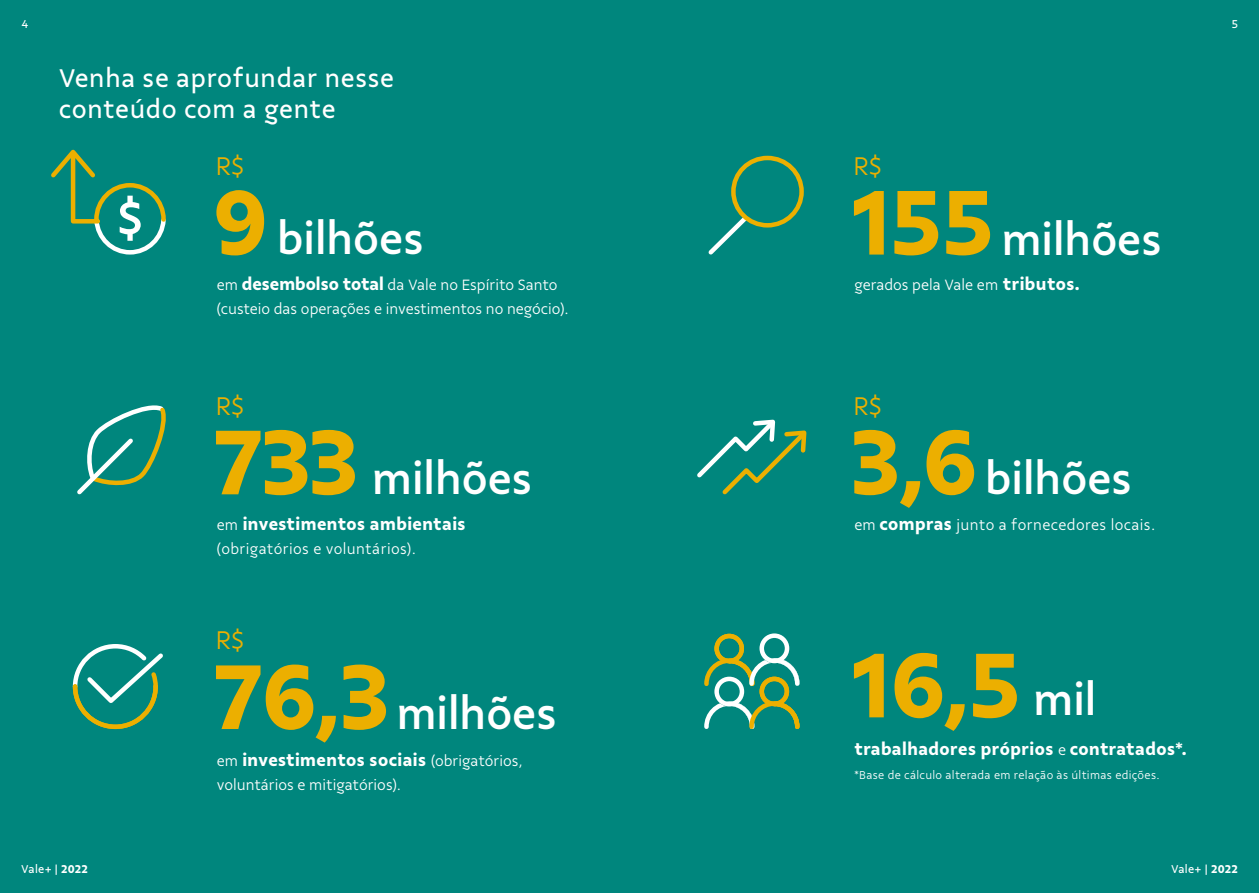
<style>
.page{position:relative;width:1259px;height:893px;background:#00867d}
.page>*{position:absolute;margin:0;border:0;box-sizing:border-box;transform-origin:0 0}
.t1{font:700 97.8px "Vale Sans";color:#ecaf00}
.t2{font:500 46.5px "Vale Sans";color:#fff}
.t3{font:27px/31.5px "Vale Sans";letter-spacing:.025em;color:#fff}
.t4{font:300 27px "Vale Sans";color:#ecaf00}
.t5{font:700 18px "Vale Sans";letter-spacing:.025em;color:#fff}
.t6{font:300 15.75px/24px "Vale Sans";color:#fff}
.t7{font:300 15.75px "Vale Sans";letter-spacing:.025em;color:#fff}
.t8{font:300 12px "Vale Sans";letter-spacing:.025em;color:#fff}
.t9{font:12px "Vale Sans";letter-spacing:.025em;color:#fff}
.s1{font-weight:700;font-size:97.8px;color:#ecaf00}
.s2{font-weight:700;font-size:18px}
.s3{font-weight:300;font-size:15.75px}
.s4{font-weight:700}
</style>
<div class="page">
<svg style="left:51px;top:149px;width:115px;height:106px"></svg>
<svg style="left:77px;top:405px;width:89px;height:90px"></svg>
<svg style="left:72px;top:644px;width:91px;height:86px"></svg>
<svg style="left:708px;top:212px;width:43px;height:43px"></svg>
<div style="left:731px;top:156px;width:73px;height:72px;border:4px solid #ecaf00;border-radius:50%"></div>
<svg style="left:697px;top:419px;width:110px;height:76px"></svg>
<svg style="left:704px;top:633px;width:96px;height:96px"></svg>
<p class="t9" style="left:21px;top:16px;width:8px">4</p>
<p class="t9" style="left:1231px;top:16px;width:8px">5</p>
<h3 class="t3" style="left:59px;top:62px;width:337px">Venha se aprofundar nesse conteúdo com a gente</h3>
<h3 class="t4" style="left:216px;top:150px;width:30px">R$</h3>
<h2 class="t2" style="left:213px;top:211px;width:212px"><span class="s1">9</span> bilhões</h2>
<p class="t6" style="left:217px;top:273px;width:353px">em <span class="s2">desembolso total</span> da Vale no Espírito Santo (custeio das operações e investimentos no negócio).</p>
<h3 class="t4" style="left:216px;top:390px;width:30px">R$</h3>
<h2 class="t2" style="left:213px;top:451px;width:321px"><span class="s1">733</span> milhões</h2>
<p class="t5" style="left:217px;top:513px;width:250px"><span class="s3">em</span> investimentos ambientais</p>
<p class="t7" style="left:217px;top:539px;width:201px">(obrigatórios e voluntários).</p>
<h3 class="t4" style="left:216px;top:624px;width:30px">R$</h3>
<h2 class="t2" style="left:213px;top:686px;width:345px"><span class="s1">76,3</span>milhões</h2>
<p class="t5" style="left:217px;top:749px;width:307px"><span class="s3">em</span> investimentos sociais <span class="s3">(obrigatórios,</span></p>
<p class="t6" style="left:217px;top:773px;width:186px">voluntários e mitigatórios).</p>
<h3 class="t4" style="left:853px;top:150px;width:30px">R$</h3>
<h2 class="t2" style="left:850px;top:211px;width:313px"><span class="s1">155</span> milhões</h2>
<p class="t6" style="left:854px;top:273px;width:227px">gerados pela Vale em <span class="s2">tributos.</span></p>
<h3 class="t4" style="left:853px;top:390px;width:30px">R$</h3>
<h2 class="t2" style="left:850px;top:451px;width:283px"><span class="s1">3,6</span> bilhões</h2>
<p class="t7" style="left:854px;top:515px;width:302px">em <span class="s2">compras</span> junto a fornecedores locais.</p>
<h1 class="t1" style="left:850px;top:625px;width:172px">16,5</h1>
<p class="t5" style="left:854px;top:738px;width:334px">trabalhadores próprios <span class="s3">e</span> contratados*.</p>
<h2 class="t2" style="left:1033px;top:671px;width:64px">mil</h2>
<p class="t8" style="left:854px;top:767px;width:307px">*Base de cálculo alterada em relação às últimas edições.</p>
<p class="t9" style="left:21px;top:862px;width:68px">Vale+ | <span class="s4">2022</span></p>
<p class="t9" style="left:1171px;top:862px;width:68px">Vale+ | <span class="s4">2022</span></p>
</div>
